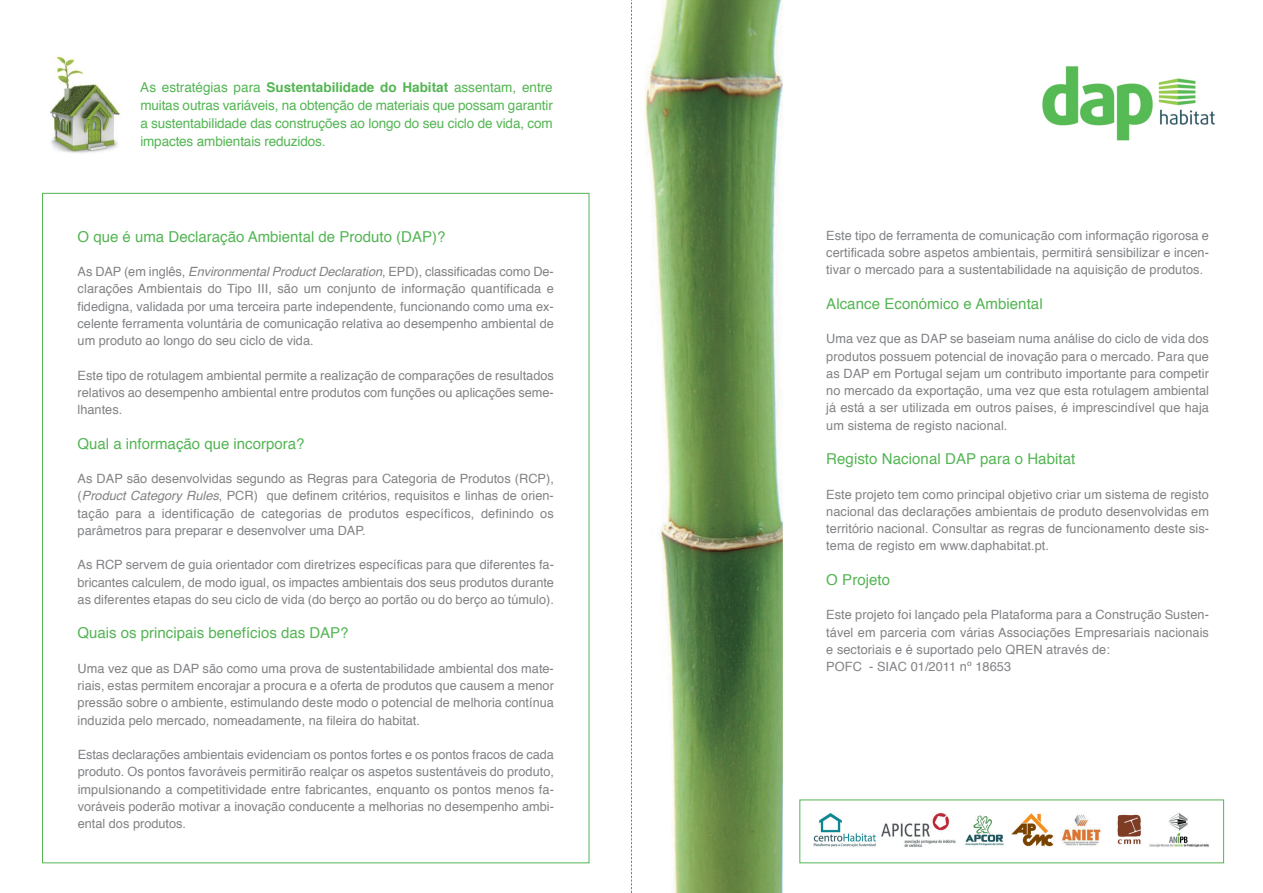
<style>
.page{position:relative;width:1263px;height:893px;background:#fff}
.page>*{position:absolute;margin:0;border:0;box-sizing:border-box;transform-origin:0 0}
.t1{font:15px "Helvetica";color:#53b553}
.t2{font:13.5px/18px "Helvetica";letter-spacing:-.01em;color:#53b553;text-align:justify}
.t3{font:12.75px/17.2px "Helvetica";letter-spacing:.005em;color:#808285;text-align:justify}
.s1{font-weight:700}
.s2{font-style:italic}
</style>
<div class="page">
<img style="left:645px;top:1px;width:138px;height:891px">
<img style="left:50px;top:56px;width:70px;height:97px">
<img style="left:1042px;top:66px;width:173px;height:75px">
<img style="left:814px;top:813px;width:395px;height:34px">
<svg style="left:631px;top:0;width:1px;height:893px"></svg>
<p class="t2" style="left:140px;top:80px;width:414px">As estratégias para <span class="s1">Sustentabilidade do Habitat</span> assentam, entre muitas outras variáveis, na obtenção de materiais que possam garantir a sustentabilidade das construções ao longo do seu ciclo de vida, com impactes ambientais reduzidos.</p>
<p class="t1" style="left:78px;top:230px;width:369px">O que é uma Declaração Ambiental de Produto (DAP)?</p>
<p class="t3" style="left:78px;top:264px;width:478px">As DAP (em inglês, <span class="s2">Environmental Product Declaration</span>, EPD), classificadas como De&shy;clarações Ambientais do Tipo III, são um conjunto de informação quantificada e fidedigna, validada por uma terceira parte independente, funcionando como uma ex&shy;celente ferramenta voluntária de comunicação relativa ao desempenho ambiental de um produto ao longo do seu ciclo de vida.</p>
<p class="t3" style="left:78px;top:368px;width:478px">Este tipo de rotulagem ambiental permite a realização de comparações de resultados relativos ao desempenho ambiental entre produtos com funções ou aplicações seme&shy;lhantes.</p>
<p class="t1" style="left:78px;top:437px;width:228px">Qual a informação que incorpora?</p>
<p class="t3" style="left:78px;top:471px;width:478px">As DAP são desenvolvidas segundo as Regras para Categoria de Produtos (RCP), (<span class="s2">Product Category Rules</span>, PCR) que definem critérios, requisitos e linhas de orien&shy;tação para a identificação de categorias de produtos específicos, definindo os parâmetros para preparar e desenvolver uma DAP.</p>
<p class="t3" style="left:78px;top:557px;width:478px">As RCP servem de guia orientador com diretrizes específicas para que diferentes fa&shy;bricantes calculem, de modo igual, os impactes ambientais dos seus produtos durante as diferentes etapas do seu ciclo de vida (do berço ao portão ou do berço ao túmulo).</p>
<p class="t1" style="left:78px;top:627px;width:272px">Quais os principais benefícios das DAP?</p>
<p class="t3" style="left:78px;top:661px;width:478px">Uma vez que as DAP são como uma prova de sustentabilidade ambiental dos mate&shy;riais, estas permitem encorajar a procura e a oferta de produtos que causem a menor pressão sobre o ambiente, estimulando deste modo o potencial de melhoria contínua induzida pelo mercado, nomeadamente, na fileira do habitat.</p>
<p class="t3" style="left:78px;top:747px;width:478px">Estas declarações ambientais evidenciam os pontos fortes e os pontos fracos de cada produto. Os pontos favoráveis permitirão realçar os aspetos sustentáveis do produto, impulsionando a competitividade entre fabricantes, enquanto os pontos menos fa&shy;voráveis poderão motivar a inovação conducente a melhorias no desempenho ambi&shy;ental dos produtos.</p>
<p class="t3" style="left:826px;top:228px;width:384px">Este tipo de ferramenta de comunicação com informação rigorosa e certificada sobre aspetos ambientais, permitirá sensibilizar e incen&shy;tivar o mercado para a sustentabilidade na aquisição de produtos.</p>
<p class="t1" style="left:826px;top:297px;width:218px">Alcance Económico e Ambiental</p>
<p class="t3" style="left:826px;top:331px;width:384px">Uma vez que as DAP se baseiam numa análise do ciclo de vida dos produtos possuem potencial de inovação para o mercado. Para que as DAP em Portugal sejam um contributo importante para competir no mercado da exportação, uma vez que esta rotulagem ambiental já está a ser utilizada em outros países, é imprescindível que haja um sistema de registo nacional.</p>
<p class="t1" style="left:826px;top:453px;width:251px">Registo Nacional DAP para o Habitat</p>
<p class="t3" style="left:826px;top:487px;width:384px">Este projeto tem como principal objetivo criar um sistema de registo nacional das declarações ambientais de produto desenvolvidas em território nacional. Consultar as regras de funcionamento deste sis&shy;tema de registo em www.daphabitat.pt.</p>
<p class="t1" style="left:826px;top:573px;width:65px">O Projeto</p>
<p class="t3" style="left:826px;top:607px;width:384px;text-align:left">Este projeto foi lançado pela Plataforma para a Construção Susten&shy;tável em parceria com várias Associações Empresariais nacionais e sectoriais e é suportado pelo QREN através de:<br>POFC - SIAC 01/2011 nº 18653</p>
</div>
